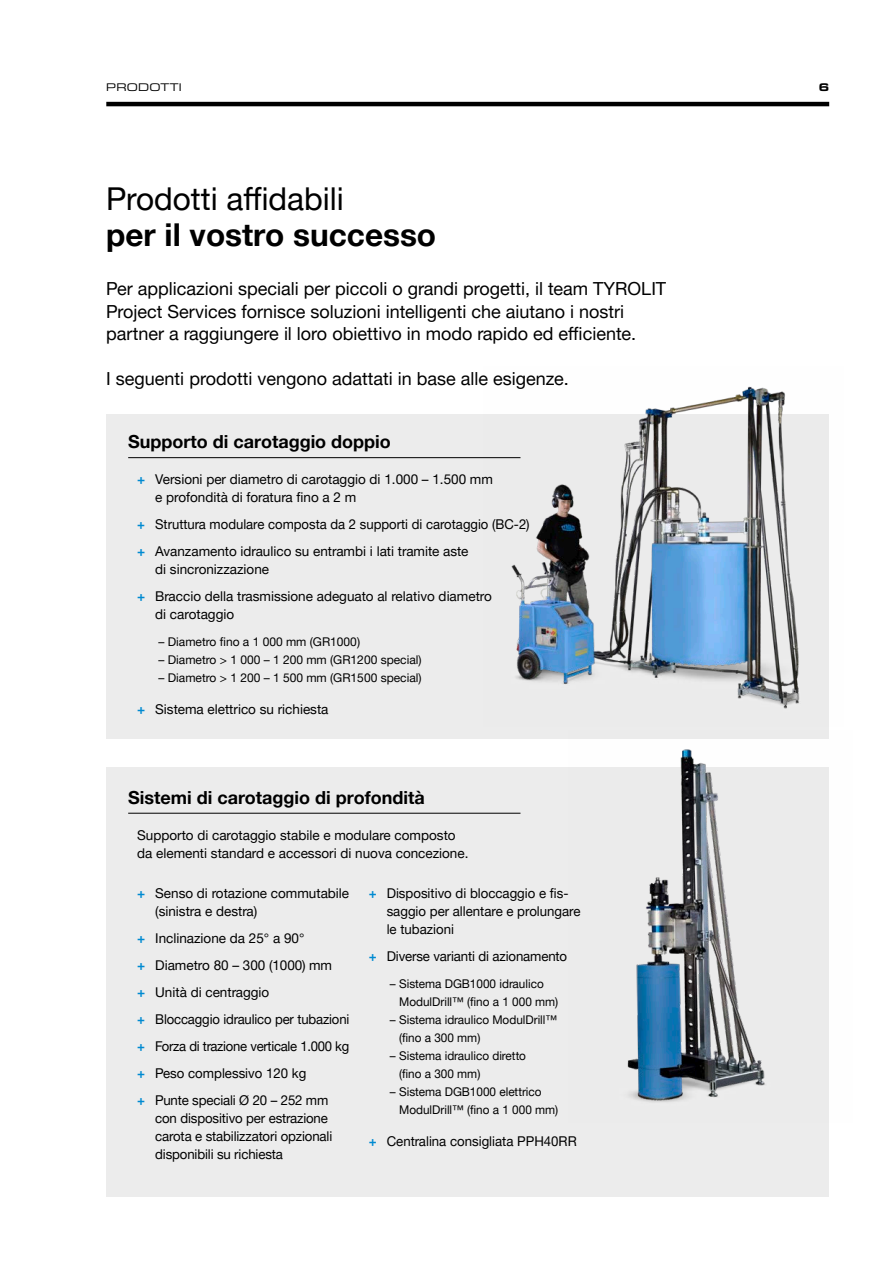
<style>
.page{position:relative;width:893px;height:1263px;background:#fff}
.page>*{position:absolute;margin:0;border:0;box-sizing:border-box;transform-origin:0 0}
.t1{font:700 31.5px "Helvetica Neue LTW1 G";color:#000}
.t2{font:31.5px "Helvetica Neue LTW1 G";color:#000}
.t3{font:18px/22.5px "Helvetica Neue LTW1 G";color:#000}
.t4{font:700 18px "Helvetica Neue LTW1 G";color:#000}
.t5{font:13.5px/27px "Helvetica Neue LTW1 G";color:#000}
.t6{font:12px/18px "Helvetica Neue LTW1 G";color:#000}
.t7{font:expanded 11.25px "Eurostile Next W1 G";letter-spacing:.02em;color:#000}
.t8{font:700 expanded 11.25px "Eurostile Next W1 G";color:#000}
.s1{font-weight:700;color:#008ad1}
</style>
<div class="page">
<div style="left:106px;top:414px;width:723px;height:324px;background:#ececec"></div>
<div style="left:106px;top:767px;width:723px;height:430px;background:#ececec"></div>
<hr style="left:106px;top:102px;width:723px;height:4px;background:#000">
<img style="left:483px;top:386px;width:317px;height:323px">
<img style="left:569px;top:738px;width:260px;height:364px">
<hr style="left:128px;top:813px;width:392px;height:1px;background:#000">
<hr style="left:128px;top:457px;width:392px;height:1px;background:#000">
<p class="t7" style="left:106px;top:80px;width:77px">PRODOTTI</p>
<p class="t8" style="left:819px;top:80px;width:12px">6</p>
<h1 class="t2" style="left:106px;top:179px;width:239px">Prodotti affidabili</h1>
<h1 class="t1" style="left:106px;top:215px;width:331px">per il vostro successo</h1>
<h2 class="t3" style="left:106px;top:278px;width:561px">Per applicazioni speciali per piccoli o grandi progetti, il team TYROLIT<br>Project Services fornisce soluzioni intelligenti che aiutano i nostri partner a raggiungere il loro obiettivo in modo rapido ed efficiente.</h2>
<h2 class="t3" style="left:106px;top:368px;width:464px">I seguenti prodotti vengono adattati in base alle esigenze.</h2>
<h2 class="t4" style="left:128px;top:431px;width:264px">Supporto di carotaggio doppio</h2>
<p class="t5" style="left:155px;top:470px;width:339px;line-height:18px;text-indent:-18px"><span class="s1">+</span> Versioni per diametro di carotaggio di 1.000 – 1.500 mm e profondità di foratura fino a 2 m</p>
<p class="t5" style="left:137px;top:511px;width:394px"><span class="s1">+</span> Struttura modulare composta da 2 supporti di carotaggio (BC-2) <span class="s1">+</span> Avanzamento idraulico su entrambi i lati tramite aste</p>
<p class="t5" style="left:137px;top:556px;width:356px;text-indent:18px">di sincronizzazione<br><span class="s1">+</span> Braccio della trasmissione adeguato al relativo diametro</p>
<p class="t5" style="left:155px;top:601px;width:81px">di carotaggio</p>
<p class="t6" style="left:158px;top:633px;width:203px">– Diametro fino a 1 000 mm (GR1000)</p>
<p class="t6" style="left:158px;top:651px;width:265px">– Diametro &gt; 1 000 – 1 200 mm (GR1200 special)</p>
<p class="t6" style="left:158px;top:669px;width:265px">– Diametro &gt; 1 200 – 1 500 mm (GR1500 special)</p>
<p class="t5" style="left:137px;top:695px;width:193px"><span class="s1">+</span> Sistema elettrico su richiesta</p>
<h2 class="t4" style="left:128px;top:786px;width:298px">Sistemi di carotaggio di profondità</h2>
<p class="t5" style="left:137px;top:826px;width:333px;line-height:18px">Supporto di carotaggio stabile e modulare composto da elementi standard e accessori di nuova concezione.</p>
<p class="t5" style="left:155px;top:884px;width:196px;line-height:18px;text-indent:-18px"><span class="s1">+</span> Senso di rotazione commutabile (sinistra e destra)</p>
<p class="t5" style="left:137px;top:925px;width:214px"><span class="s1">+</span> Inclinazione da 25° a 90°<br><span class="s1">+</span> Diametro 80 – 300 (1000) mm<br><span class="s1">+</span> Unità di centraggio<br><span class="s1">+</span> Bloccaggio idraulico per tubazioni <span class="s1">+</span> Forza di trazione verticale 1.000 kg <span class="s1">+</span> Peso complessivo 120 kg<br><span class="s1">+</span> Punte speciali Ø 20 – 252 mm</p>
<p class="t5" style="left:155px;top:1109px;width:179px;line-height:18px">con dispositivo per estrazione carota e stabilizzatori opzionali disponibili su richiesta</p>
<p class="t5" style="left:387px;top:884px;width:195px;line-height:18px;text-indent:-18px"><span class="s1">+</span> Dispositivo di bloccaggio e fis&shy;saggio per allentare e prolungare le tubazioni</p>
<p class="t5" style="left:369px;top:943px;width:200px"><span class="s1">+</span> Diverse varianti di azionamento</p>
<p class="t6" style="left:399px;top:975px;width:161px;text-indent:-9px">– Sistema DGB1000 idraulico<br>ModulDrill™ (fino a 1 000 mm)</p>
<p class="t6" style="left:399px;top:1011px;width:160px;text-indent:-9px">– Sistema idraulico ModulDrill™ (fino a 300 mm)</p>
<p class="t6" style="left:399px;top:1047px;width:128px;text-indent:-9px">– Sistema idraulico diretto (fino a 300 mm)</p>
<p class="t6" style="left:399px;top:1083px;width:161px;text-indent:-9px">– Sistema DGB1000 elettrico<br>ModulDrill™ (fino a 1 000 mm)</p>
<p class="t5" style="left:369px;top:1127px;width:210px"><span class="s1">+</span> Centralina consigliata PPH40RR</p>
</div>
